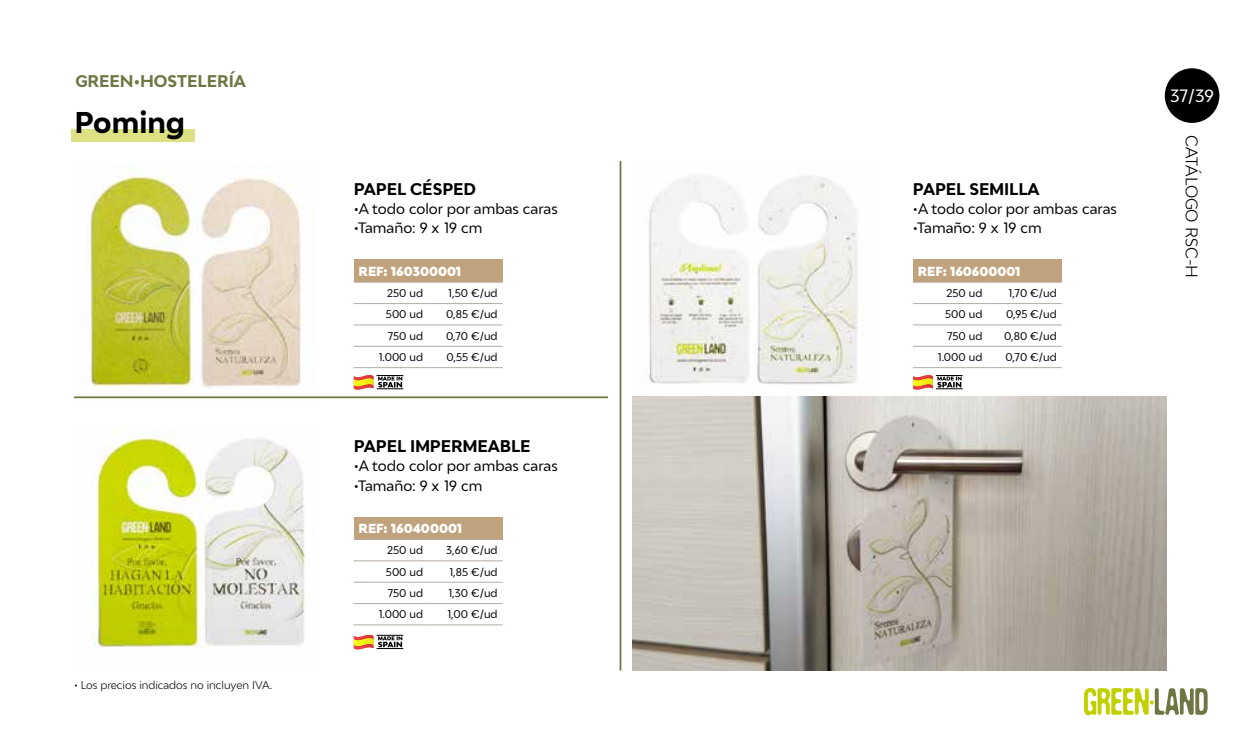
<style>
.page{position:relative;width:1241px;height:745px;background:#fff}
.page>*{position:absolute;margin:0;border:0;box-sizing:border-box;transform-origin:0 0}
.t1{font:700 28px "Adlinnaka";color:#000}
.t2{font:16.62px "Adlinnaka";color:#fff}
.t3{font:700 15.75px "Adlinnaka";color:#000}
.t4{font:700 15.75px "Adlinnaka";color:#6f7543}
.t5{font:300 15.75px "Adlinnaka";color:#000}
.t6{font:14px "Adlinnaka";color:#000}
.t7{font:900 12.25px "Adlinnaka";color:#fff}
.t8{font:10.5px "Adlinnaka";color:#000}
.t9{font:300 10.5px "Adlinnaka";color:#000}
</style>
<div class="page">
<img style="left:649px;top:175px;width:209px;height:210px">
<div style="left:912px;top:259px;width:149px;height:23px;background:#c0a37d"></div>
<hr style="left:912px;top:281px;width:75px;height:1px;background:#b5aba1">
<hr style="left:987px;top:281px;width:74px;height:1px;background:#b5aba1">
<hr style="left:912px;top:303px;width:75px;height:1px;background:#b5aba1">
<hr style="left:987px;top:303px;width:74px;height:1px;background:#b5aba1">
<hr style="left:912px;top:324px;width:75px;height:1px;background:#b5aba1">
<hr style="left:987px;top:324px;width:74px;height:1px;background:#b5aba1">
<hr style="left:912px;top:345px;width:75px;height:1px;background:#b5aba1">
<hr style="left:987px;top:345px;width:74px;height:1px;background:#b5aba1">
<hr style="left:912px;top:367px;width:75px;height:1px;background:#b5aba1">
<hr style="left:987px;top:367px;width:74px;height:1px;background:#b5aba1">
<svg style="left:913px;top:375px;width:49px;height:15px"></svg>
<img style="left:74px;top:168px;width:241px;height:231px">
<div style="left:353px;top:259px;width:149px;height:23px;background:#c0a37d"></div>
<hr style="left:353px;top:281px;width:75px;height:1px;background:#b5aba1">
<hr style="left:428px;top:281px;width:74px;height:1px;background:#b5aba1">
<hr style="left:353px;top:303px;width:75px;height:1px;background:#b5aba1">
<hr style="left:428px;top:303px;width:74px;height:1px;background:#b5aba1">
<hr style="left:353px;top:324px;width:75px;height:1px;background:#b5aba1">
<hr style="left:428px;top:324px;width:74px;height:1px;background:#b5aba1">
<hr style="left:353px;top:345px;width:75px;height:1px;background:#b5aba1">
<hr style="left:428px;top:345px;width:74px;height:1px;background:#b5aba1">
<hr style="left:353px;top:367px;width:75px;height:1px;background:#b5aba1">
<hr style="left:428px;top:367px;width:74px;height:1px;background:#b5aba1">
<img style="left:353px;top:376px;width:1px;height:13px">
<svg style="left:354px;top:375px;width:49px;height:15px"></svg>
<img style="left:92px;top:428px;width:214px;height:220px">
<div style="left:353px;top:516px;width:149px;height:23px;background:#c0a37d"></div>
<hr style="left:353px;top:538px;width:75px;height:1px;background:#b5aba1">
<hr style="left:428px;top:538px;width:74px;height:1px;background:#b5aba1">
<hr style="left:353px;top:560px;width:75px;height:1px;background:#b5aba1">
<hr style="left:428px;top:560px;width:74px;height:1px;background:#b5aba1">
<hr style="left:353px;top:581px;width:75px;height:1px;background:#b5aba1">
<hr style="left:428px;top:581px;width:74px;height:1px;background:#b5aba1">
<hr style="left:353px;top:602px;width:75px;height:1px;background:#b5aba1">
<hr style="left:428px;top:602px;width:74px;height:1px;background:#b5aba1">
<hr style="left:353px;top:624px;width:75px;height:1px;background:#b5aba1">
<hr style="left:428px;top:624px;width:74px;height:1px;background:#b5aba1">
<hr style="left:74px;top:396px;width:534px;height:2px;background:#6f7543">
<svg style="left:1083px;top:688px;width:124px;height:26px"></svg>
<hr style="left:619px;top:161px;width:2px;height:509px;background:#6f7543">
<img style="left:632px;top:396px;width:534px;height:274px">
<div style="left:71px;top:130px;width:123px;height:12px;background:#dce283"></div>
<img style="left:353px;top:636px;width:1px;height:12px">
<svg style="left:354px;top:634px;width:49px;height:15px"></svg>
<div style="left:1164px;top:68px;width:55px;height:55px;background:#000;border-radius:50%"></div>
<h3 class="t4" style="left:75px;top:71px;width:172px">GREEN•HOSTELERÍA</h3>
<h1 class="t1" style="left:74px;top:105px;width:112px">Poming</h1>
<p class="t9" style="left:74px;top:677px;width:199px">• Los precios indicados no incluyen IVA.</p>
<h3 class="t3" style="left:353px;top:179px;width:124px">PAPEL CÉSPED</h3>
<h3 class="t6" style="left:353px;top:200px;width:205px">•A todo color por ambas caras</h3>
<h3 class="t6" style="left:353px;top:219px;width:130px">•Tamaño: 9 x 19 cm</h3>
<p class="t7" style="left:358px;top:263px;width:104px">REF: 160300001</p>
<p class="t8" style="left:387px;top:286px;width:37px">250 ud</p>
<p class="t8" style="left:447px;top:286px;width:51px">1,50 €/ud</p>
<p class="t8" style="left:386px;top:307px;width:39px">500 ud</p>
<p class="t8" style="left:446px;top:307px;width:53px">0,85 €/ud</p>
<p class="t8" style="left:388px;top:329px;width:37px">750 ud</p>
<p class="t8" style="left:446px;top:329px;width:53px">0,70 €/ud</p>
<p class="t8" style="left:378px;top:350px;width:47px">1.000 ud</p>
<p class="t8" style="left:446px;top:350px;width:53px">0,55 €/ud</p>
<h3 class="t3" style="left:353px;top:436px;width:178px">PAPEL IMPERMEABLE</h3>
<h3 class="t6" style="left:353px;top:457px;width:205px">•A todo color por ambas caras</h3>
<h3 class="t6" style="left:353px;top:476px;width:130px">•Tamaño: 9 x 19 cm</h3>
<p class="t7" style="left:358px;top:520px;width:105px">REF: 160400001</p>
<p class="t8" style="left:387px;top:543px;width:37px">250 ud</p>
<p class="t8" style="left:446px;top:543px;width:53px">3,60 €/ud</p>
<p class="t8" style="left:386px;top:564px;width:39px">500 ud</p>
<p class="t8" style="left:448px;top:564px;width:50px">1,85 €/ud</p>
<p class="t8" style="left:388px;top:586px;width:37px">750 ud</p>
<p class="t8" style="left:447px;top:586px;width:51px">1,30 €/ud</p>
<p class="t8" style="left:378px;top:607px;width:47px">1.000 ud</p>
<p class="t8" style="left:446px;top:607px;width:52px">1,00 €/ud</p>
<h3 class="t3" style="left:912px;top:179px;width:128px">PAPEL SEMILLA</h3>
<h3 class="t6" style="left:912px;top:200px;width:205px">•A todo color por ambas caras</h3>
<h3 class="t6" style="left:912px;top:219px;width:130px">•Tamaño: 9 x 19 cm</h3>
<p class="t7" style="left:917px;top:263px;width:104px">REF: 160600001</p>
<p class="t8" style="left:946px;top:286px;width:37px">250 ud</p>
<p class="t8" style="left:1007px;top:286px;width:50px">1,70 €/ud</p>
<p class="t8" style="left:945px;top:307px;width:39px">500 ud</p>
<p class="t8" style="left:1006px;top:307px;width:52px">0,95 €/ud</p>
<p class="t8" style="left:946px;top:329px;width:37px">750 ud</p>
<p class="t8" style="left:1004px;top:329px;width:54px">0,80 €/ud</p>
<p class="t8" style="left:937px;top:350px;width:47px">1.000 ud</p>
<p class="t8" style="left:1005px;top:350px;width:53px">0,70 €/ud</p>
<h2 class="t2" style="left:1169px;top:85px;width:45px">37/39</h2>
<h3 class="t5" style="left:1201px;top:135px;width:144px;rotate:90deg">CATÁLOGO RSC-H</h3>
</div>
